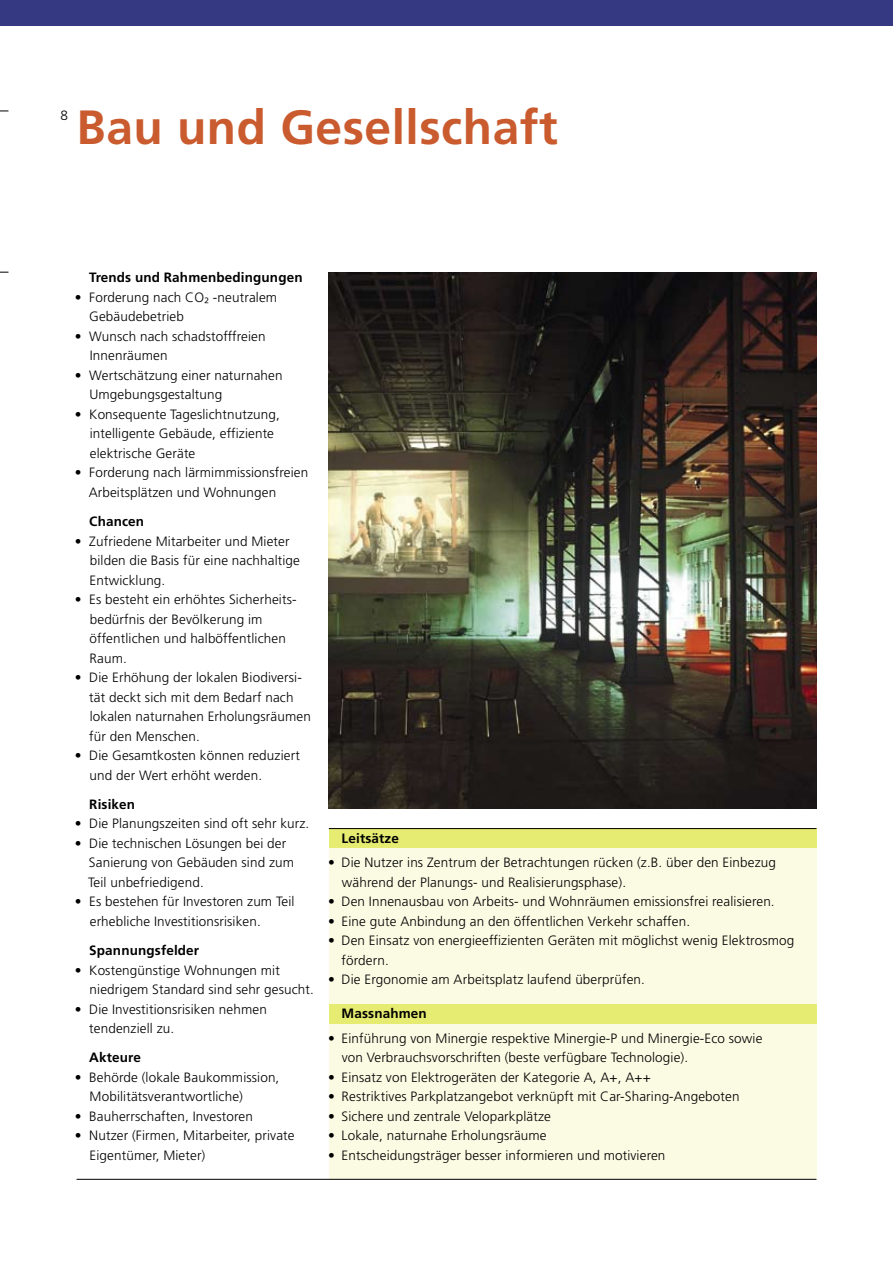
<style>
.page{position:relative;width:893px;height:1263px;background:#fff}
.page>*{position:absolute;margin:0;border:0;box-sizing:border-box;transform-origin:0 0}
.t1{font:700 48px "Frutiger";letter-spacing:.01em;color:#c95b2e}
.t2{font:300 13.5px/19.5px "Frutiger";letter-spacing:.01em;color:#000}
.t3{font:700 13.5px "Frutiger";letter-spacing:.01em;color:#000}
</style>
<div class="page">
<div style="left:0;top:0;width:893px;height:26px;background:#353981"></div>
<div style="left:329px;top:828px;width:487px;height:351px;background:#fbfbe4"></div>
<img style="left:329px;top:272px;width:487px;height:537px">
<div style="left:329px;top:1004px;width:487px;height:19px;background:#e6eb71"></div>
<div style="left:329px;top:828px;width:487px;height:20px;background:#e6eb71"></div>
<hr style="left:77px;top:1179px;width:739px;height:1px;background:#000">
<hr style="left:329px;top:828px;width:487px;height:1px;background:#000">
<h1 class="t1" style="left:77px;top:99px;width:483px">Bau und Gesellschaft</h1>
<p class="t3" style="left:89px;top:270px;width:215px">Trends und Rahmenbedingungen</p>
<p class="t2" style="left:89px;top:287px;width:190px;text-indent:-14px">• Forderung nach CO² -neutralem<br>Gebäudebetrieb</p>
<p class="t2" style="left:90px;top:326px;width:177px;text-indent:-15px">• Wunsch nach schadstofffreien<br>Innenräumen</p>
<p class="t2" style="left:89px;top:365px;width:195px;text-indent:-15px">• Wertschätzung einer naturnahen<br>Umgebungsgestaltung</p>
<p class="t2" style="left:90px;top:404px;width:192px;text-indent:-15px">• Konsequente Tageslichtnutzung, intelligente Gebäude, effiziente elektrische Geräte</p>
<p class="t2" style="left:89px;top:463px;width:221px;text-indent:-14px">• Forderung nach lärmimmissionsfreien<br>Arbeitsplätzen und Wohnungen</p>
<p class="t3" style="left:89px;top:513px;width:56px">Chancen</p>
<p class="t2" style="left:90px;top:531px;width:212px;text-indent:-15px">• Zufriedene Mitarbeiter und Mieter bilden die Basis für eine nachhaltige<br>Entwicklung.</p>
<p class="t2" style="left:90px;top:590px;width:207px;text-indent:-15px">• Es besteht ein erhöhtes Sicherheits&shy;bedürfnis der Bevölkerung im öffent-lichen und halböffentlichen<br>Raum.</p>
<p class="t2" style="left:89px;top:668px;width:223px;text-indent:-14px">• Die Erhöhung der lokalen Biodiversi&shy;tät deckt sich mit dem Bedarf nach lokalen naturnahen Erholungsräumen für den Menschen.</p>
<p class="t2" style="left:90px;top:746px;width:212px;text-indent:-15px">• Die Gesamtkosten können reduziert und der Wert erhöht werden.</p>
<p class="t3" style="left:89px;top:796px;width:47px">Risiken</p>
<p class="t2" style="left:75px;top:814px;width:236px">• Die Planungszeiten sind oft sehr kurz.</p>
<p class="t2" style="left:88px;top:833px;width:207px;text-indent:-13px">• Die technischen Lösungen bei der<br>Sanierung von Gebäuden sind zum<br>Teil unbefriedigend.</p>
<p class="t2" style="left:90px;top:892px;width:206px;text-indent:-15px">• Es bestehen für Investoren zum Teil erhebliche Investitionsrisiken.</p>
<p class="t3" style="left:89px;top:942px;width:111px">Spannungsfelder</p>
<p class="t2" style="left:90px;top:960px;width:226px;text-indent:-15px">• Kostengünstige Wohnungen mit niedrigem Standard sind sehr gesucht.</p>
<p class="t2" style="left:89px;top:999px;width:179px;text-indent:-14px">• Die Investitionsrisiken nehmen tendenziell zu.</p>
<p class="t3" style="left:89px;top:1050px;width:53px">Akteure</p>
<p class="t2" style="left:90px;top:1067px;width:191px;text-indent:-15px">• Behörde (lokale Baukommission,<br>Mobilitätsverantwortliche)</p>
<p class="t2" style="left:75px;top:1106px;width:179px">• Bauherrschaften, Investoren</p>
<p class="t2" style="left:90px;top:1126px;width:207px;text-indent:-15px">• Nutzer (Firmen, Mitarbeiter, private<br>Eigentümer, Mieter)</p>
<p class="t3" style="left:342px;top:830px;width:59px">Leitsätze</p>
<p class="t2" style="left:342px;top:853px;width:436px;text-indent:-14px">• Die Nutzer ins Zentrum der Betrachtungen rücken (z.B. über den Einbezug während der Planungs- und Realisierungsphase).</p>
<p class="t2" style="left:328px;top:892px;width:448px">• Den Innenausbau von Arbeits- und Wohnräumen emissionsfrei realisieren.</p>
<p class="t2" style="left:328px;top:911px;width:364px">• Eine gute Anbindung an den öffentlichen Verkehr schaffen.</p>
<p class="t2" style="left:342px;top:931px;width:454px;text-indent:-14px">• Den Einsatz von energieeffizienten Geräten mit möglichst wenig Elektrosmog fördern.</p>
<p class="t2" style="left:328px;top:970px;width:318px">• Die Ergonomie am Arbeitsplatz laufend überprüfen.</p>
<p class="t3" style="left:342px;top:1005px;width:87px">Massnahmen</p>
<p class="t2" style="left:342px;top:1028px;width:422px;text-indent:-14px">• Einführung von Minergie respektive Minergie-P und Minergie-Eco sowie von Verbrauchsvorschriften (beste verfügbare Technologie).</p>
<p class="t2" style="left:328px;top:1067px;width:324px">• Einsatz von Elektrogeräten der Kategorie A, A+, A++</p>
<p class="t2" style="left:328px;top:1087px;width:413px">• Restriktives Parkplatzangebot verknüpft mit Car-Sharing-Angeboten</p>
<p class="t2" style="left:328px;top:1106px;width:224px">• Sichere und zentrale Veloparkplätze</p>
<p class="t2" style="left:328px;top:1126px;width:220px">• Lokale, naturnahe Erholungsräume</p>
<p class="t2" style="left:328px;top:1145px;width:339px">• Entscheidungsträger besser informieren und motivieren</p>
</div>
